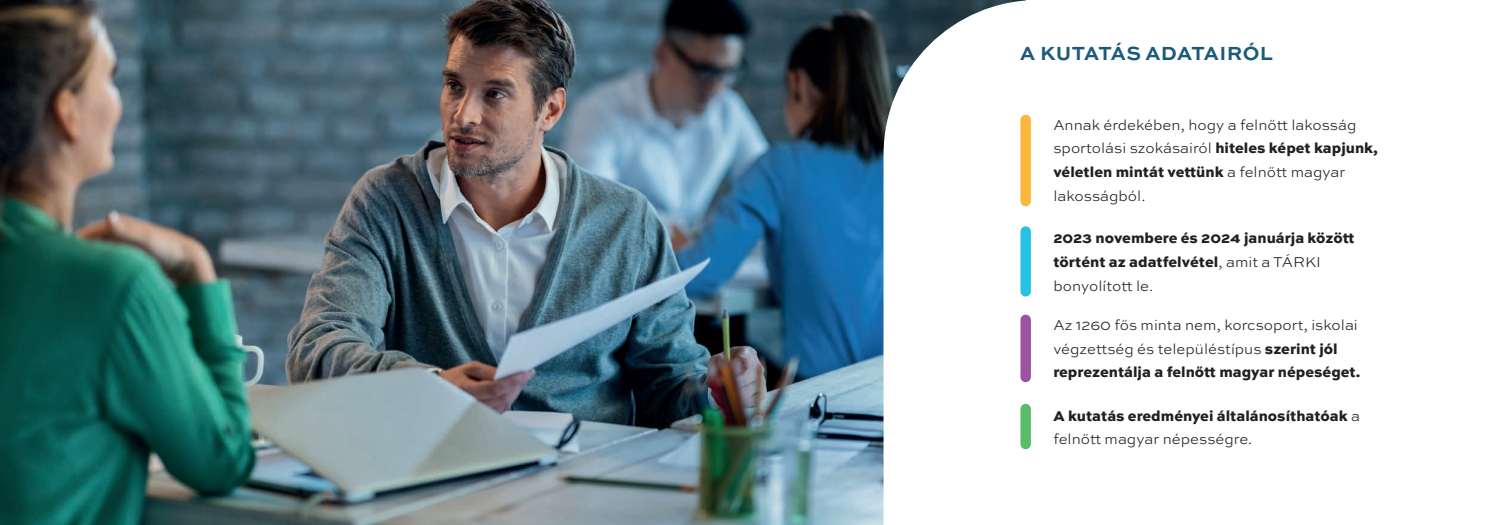
<style>
.page{position:relative;width:1489px;height:525px;background:#fff}
.page>*{position:absolute;margin:0;border:0;box-sizing:border-box;transform-origin:0 0}
.t1{font:700 20px "Sweet Sans Pro";letter-spacing:.02em;color:#1b5b79}
.t2{font:300 15px/23.8px "Sweet Sans Pro";color:#231f20}
.t3{font:800 15px/23.8px "Sweet Sans Pro";color:#231f20}
.s1{font-weight:800}
.s2{font-weight:300}
</style>
<div class="page">
<img style="left:0;top:0;width:883px;height:524px">
<svg style="left:883px;top:0;width:148px;height:524px"></svg>
<div style="left:1020px;top:115px;width:10px;height:91px;background:#fcb53d;border-radius:5px"></div>
<div style="left:1020px;top:226px;width:10px;height:70px;background:#27c1e4;border-radius:5px"></div>
<div style="left:1020px;top:314px;width:10px;height:68px;background:#9b52a1;border-radius:5px"></div>
<div style="left:1020px;top:403px;width:10px;height:46px;background:#59bc68;border-radius:5px"></div>
<h1 class="t1" style="left:1019px;top:38px;width:254px">A KUTATÁS ADATAIRÓL</h1>
<p class="t2" style="left:1053px;top:112px;width:326px">Annak érdekében, hogy a felnőtt lakosság sportolási szokásairól <span class="s1">hiteles képet kapjunk, véletlen mintát vettünk</span> a felnőtt magyar lakosságból.</p>
<p class="t3" style="left:1053px;top:225px;width:302px">2023 novembere és 2024 januárja között történt az adatfelvétel<span class="s2">, amit a TÁRKI bonyolított le.</span></p>
<p class="t2" style="left:1053px;top:312px;width:308px">Az 1260 fős minta nem, korcsoport, iskolai végzettség és településtípus <span class="s1">szerint jól reprezentálja a felnőtt magyar népeséget.</span></p>
<p class="t3" style="left:1053px;top:402px;width:308px">A kutatás eredményei általánosíthatóak <span class="s2">a felnőtt magyar népességre.</span></p>
</div>
